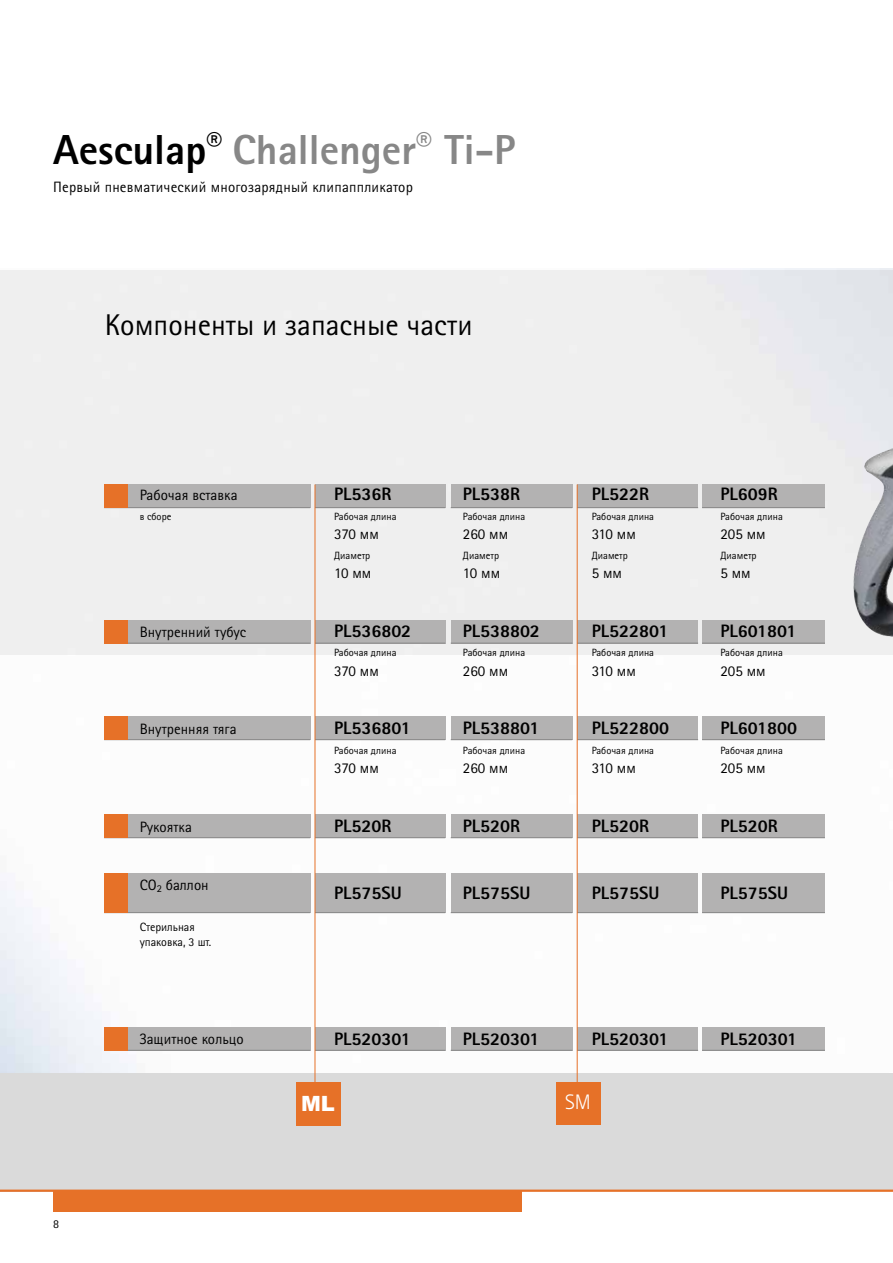
<style>
.page{position:relative;width:893px;height:1263px;background:#fff}
.page>*{position:absolute;margin:0;border:0;box-sizing:border-box;transform-origin:0 0}
.t1{font:800 42px "Rotis Sans Serif Pro Cyr";color:#878787}
.t2{font:30px "Rotis Sans Serif Pro Cyr";color:#000}
.t3{font:900 21px "Arial";color:#fff}
.t4{font:300 21px "Rotis Sans Serif Pro Cyr";color:#fff}
.t5{font:800 18px "Rotis Sans Serif Pro Cyr";color:#000}
.t6{font:15px "Rotis Sans Serif Pro Cyr";color:#000}
.t7{font:12px/15px "Rotis Sans Serif Pro Cyr";color:#000}
.t8{font:10.5px "Rotis Sans Serif Pro Cyr";color:#000}
.s1{color:#000}
</style>
<div class="page">
<div style="left:0;top:270px;width:893px;height:385px;background:#f2f2f2"></div>
<div style="left:451px;top:620px;width:121px;height:23px;background:#b3b2b2"></div>
<div style="left:702px;top:620px;width:123px;height:23px;background:#b3b2b2"></div>
<div style="left:315px;top:620px;width:130px;height:23px;background:#b3b2b2"></div>
<div style="left:577px;top:620px;width:121px;height:23px;background:#b3b2b2"></div>
<div style="left:104px;top:620px;width:206px;height:23px;background:#b3b2b2"></div>
<div style="left:451px;top:716px;width:121px;height:24px;background:#b3b2b2"></div>
<div style="left:702px;top:716px;width:123px;height:24px;background:#b3b2b2"></div>
<div style="left:315px;top:716px;width:130px;height:24px;background:#b3b2b2"></div>
<div style="left:577px;top:716px;width:121px;height:24px;background:#b3b2b2"></div>
<div style="left:104px;top:716px;width:206px;height:24px;background:#b3b2b2"></div>
<div style="left:451px;top:814px;width:121px;height:24px;background:#b3b2b2"></div>
<div style="left:702px;top:814px;width:123px;height:24px;background:#b3b2b2"></div>
<div style="left:315px;top:814px;width:130px;height:24px;background:#b3b2b2"></div>
<div style="left:577px;top:814px;width:121px;height:24px;background:#b3b2b2"></div>
<div style="left:104px;top:814px;width:206px;height:24px;background:#b3b2b2"></div>
<div style="left:451px;top:873px;width:121px;height:40px;background:#b3b2b2"></div>
<div style="left:702px;top:873px;width:123px;height:40px;background:#b3b2b2"></div>
<div style="left:315px;top:873px;width:130px;height:40px;background:#b3b2b2"></div>
<div style="left:577px;top:873px;width:121px;height:40px;background:#b3b2b2"></div>
<div style="left:104px;top:873px;width:206px;height:40px;background:#b3b2b2"></div>
<div style="left:451px;top:1027px;width:121px;height:23px;background:#b3b2b2"></div>
<div style="left:702px;top:1027px;width:123px;height:23px;background:#b3b2b2"></div>
<div style="left:315px;top:1027px;width:130px;height:23px;background:#b3b2b2"></div>
<div style="left:577px;top:1027px;width:121px;height:23px;background:#b3b2b2"></div>
<div style="left:104px;top:1027px;width:206px;height:23px;background:#b3b2b2"></div>
<div style="left:451px;top:484px;width:121px;height:24px;background:#b3b2b2"></div>
<div style="left:702px;top:484px;width:123px;height:24px;background:#b3b2b2"></div>
<div style="left:315px;top:484px;width:130px;height:24px;background:#b3b2b2"></div>
<div style="left:577px;top:484px;width:121px;height:24px;background:#b3b2b2"></div>
<div style="left:104px;top:484px;width:206px;height:24px;background:#b3b2b2"></div>
<hr style="left:104px;top:507px;width:206px;height:1px;background:#878787">
<hr style="left:315px;top:507px;width:130px;height:1px;background:#878787">
<hr style="left:451px;top:507px;width:121px;height:1px;background:#878787">
<hr style="left:577px;top:507px;width:121px;height:1px;background:#878787">
<hr style="left:702px;top:507px;width:123px;height:1px;background:#878787">
<hr style="left:104px;top:643px;width:206px;height:1px;background:#878787">
<hr style="left:315px;top:643px;width:130px;height:1px;background:#878787">
<hr style="left:451px;top:643px;width:121px;height:1px;background:#878787">
<hr style="left:577px;top:643px;width:121px;height:1px;background:#878787">
<hr style="left:702px;top:643px;width:123px;height:1px;background:#878787">
<hr style="left:104px;top:739px;width:206px;height:1px;background:#878787">
<hr style="left:315px;top:739px;width:130px;height:1px;background:#878787">
<hr style="left:451px;top:739px;width:121px;height:1px;background:#878787">
<hr style="left:577px;top:739px;width:121px;height:1px;background:#878787">
<hr style="left:702px;top:739px;width:123px;height:1px;background:#878787">
<hr style="left:104px;top:837px;width:206px;height:1px;background:#878787">
<hr style="left:315px;top:837px;width:130px;height:1px;background:#878787">
<hr style="left:451px;top:837px;width:121px;height:1px;background:#878787">
<hr style="left:577px;top:837px;width:121px;height:1px;background:#878787">
<hr style="left:702px;top:837px;width:123px;height:1px;background:#878787">
<hr style="left:104px;top:912px;width:206px;height:1px;background:#878787">
<hr style="left:315px;top:912px;width:130px;height:1px;background:#878787">
<hr style="left:451px;top:912px;width:121px;height:1px;background:#878787">
<hr style="left:577px;top:912px;width:121px;height:1px;background:#878787">
<hr style="left:702px;top:912px;width:123px;height:1px;background:#878787">
<hr style="left:104px;top:1050px;width:206px;height:1px;background:#878787">
<hr style="left:315px;top:1050px;width:130px;height:1px;background:#878787">
<hr style="left:451px;top:1050px;width:121px;height:1px;background:#878787">
<hr style="left:577px;top:1050px;width:121px;height:1px;background:#878787">
<hr style="left:702px;top:1050px;width:123px;height:1px;background:#878787">
<div style="left:0;top:1073px;width:893px;height:118px;background:#dadada"></div>
<hr style="left:0;top:1189px;width:893px;height:3px;background:#e67128">
<div style="left:53px;top:1191px;width:468px;height:21px;background:#e67128"></div>
<img style="left:853px;top:448px;width:40px;height:189px">
<div style="left:104px;top:716px;width:24px;height:24px;background:#e67128"></div>
<div style="left:104px;top:484px;width:24px;height:24px;background:#e67128"></div>
<div style="left:104px;top:620px;width:24px;height:23px;background:#e67128"></div>
<div style="left:104px;top:814px;width:24px;height:24px;background:#e67128"></div>
<div style="left:104px;top:873px;width:24px;height:40px;background:#e67128"></div>
<div style="left:104px;top:1027px;width:24px;height:23px;background:#e67128"></div>
<hr style="left:315px;top:484px;width:1px;height:633px;background:#e67128">
<hr style="left:577px;top:484px;width:1px;height:619px;background:#e67128">
<div style="left:296px;top:1082px;width:44px;height:43px;background:#e67128"></div>
<div style="left:556px;top:1082px;width:44px;height:43px;background:#e67128"></div>
<h1 class="t1" style="left:53px;top:123px;width:463px"><span class="s1">Aesculap</span><sup>®</sup> Challenger<sup>®</sup> Ti-P</h1>
<p class="t6" style="left:53px;top:178px;width:361px">Первый пневматический многозарядный клипаппликатор</p>
<h2 class="t2" style="left:105px;top:308px;width:369px">Компоненты и запасные части</h2>
<p class="t7" style="left:53px;top:1216px;width:7px">8</p>
<p class="t6" style="left:140px;top:486px;width:99px">Рабочая вставка</p>
<p class="t8" style="left:140px;top:510px;width:33px">в сборе</p>
<p class="t5" style="left:334px;top:483px;width:59px">PL536R</p>
<p class="t8" style="left:334px;top:510px;width:64px">Рабочая длина</p>
<p class="t6" style="left:334px;top:525px;width:46px">370 мм</p>
<p class="t8" style="left:334px;top:549px;width:38px">Диаметр</p>
<p class="t6" style="left:334px;top:564px;width:39px">10 мм</p>
<p class="t5" style="left:463px;top:483px;width:59px">PL538R</p>
<p class="t8" style="left:463px;top:510px;width:64px">Рабочая длина</p>
<p class="t6" style="left:463px;top:525px;width:47px">260 мм</p>
<p class="t8" style="left:463px;top:549px;width:38px">Диаметр</p>
<p class="t6" style="left:463px;top:564px;width:39px">10 мм</p>
<p class="t5" style="left:592px;top:483px;width:59px">PL522R</p>
<p class="t8" style="left:592px;top:510px;width:64px">Рабочая длина</p>
<p class="t6" style="left:592px;top:525px;width:46px">310 мм</p>
<p class="t8" style="left:592px;top:549px;width:38px">Диаметр</p>
<p class="t6" style="left:592px;top:564px;width:32px">5 мм</p>
<p class="t5" style="left:720px;top:483px;width:59px">PL609R</p>
<p class="t8" style="left:720px;top:510px;width:64px">Рабочая длина</p>
<p class="t6" style="left:720px;top:525px;width:47px">205 мм</p>
<p class="t8" style="left:720px;top:549px;width:38px">Диаметр</p>
<p class="t6" style="left:720px;top:564px;width:32px">5 мм</p>
<p class="t6" style="left:140px;top:623px;width:108px">Внутренний тубус</p>
<p class="t5" style="left:334px;top:619px;width:79px">PL536802</p>
<p class="t8" style="left:334px;top:646px;width:64px">Рабочая длина</p>
<p class="t6" style="left:334px;top:662px;width:46px">370 мм</p>
<p class="t5" style="left:463px;top:619px;width:79px">PL538802</p>
<p class="t8" style="left:463px;top:646px;width:64px">Рабочая длина</p>
<p class="t6" style="left:463px;top:662px;width:47px">260 мм</p>
<p class="t5" style="left:592px;top:619px;width:78px">PL522801</p>
<p class="t8" style="left:592px;top:646px;width:64px">Рабочая длина</p>
<p class="t6" style="left:592px;top:662px;width:46px">310 мм</p>
<p class="t5" style="left:720px;top:619px;width:78px">PL601801</p>
<p class="t8" style="left:720px;top:646px;width:64px">Рабочая длина</p>
<p class="t6" style="left:720px;top:662px;width:47px">205 мм</p>
<p class="t6" style="left:140px;top:720px;width:98px">Внутренняя тяга</p>
<p class="t5" style="left:334px;top:717px;width:78px">PL536801</p>
<p class="t8" style="left:334px;top:744px;width:64px">Рабочая длина</p>
<p class="t6" style="left:334px;top:759px;width:46px">370 мм</p>
<p class="t5" style="left:463px;top:717px;width:78px">PL538801</p>
<p class="t8" style="left:463px;top:744px;width:64px">Рабочая длина</p>
<p class="t6" style="left:463px;top:759px;width:47px">260 мм</p>
<p class="t5" style="left:592px;top:717px;width:79px">PL522800</p>
<p class="t8" style="left:592px;top:744px;width:64px">Рабочая длина</p>
<p class="t6" style="left:592px;top:759px;width:46px">310 мм</p>
<p class="t5" style="left:720px;top:717px;width:78px">PL601800</p>
<p class="t8" style="left:720px;top:744px;width:64px">Рабочая длина</p>
<p class="t6" style="left:720px;top:759px;width:47px">205 мм</p>
<p class="t6" style="left:140px;top:818px;width:54px">Рукоятка</p>
<p class="t5" style="left:334px;top:814px;width:59px">PL520R</p>
<p class="t5" style="left:463px;top:814px;width:59px">PL520R</p>
<p class="t5" style="left:592px;top:814px;width:59px">PL520R</p>
<p class="t5" style="left:720px;top:814px;width:59px">PL520R</p>
<p class="t6" style="left:140px;top:876px;width:70px">СО<sub>2</sub> баллон</p>
<p class="t7" style="left:140px;top:920px;width:73px">Стерильная упаковка, 3 шт.</p>
<p class="t5" style="left:334px;top:882px;width:69px">PL575SU</p>
<p class="t5" style="left:463px;top:882px;width:69px">PL575SU</p>
<p class="t5" style="left:592px;top:882px;width:69px">PL575SU</p>
<p class="t5" style="left:720px;top:882px;width:69px">PL575SU</p>
<p class="t6" style="left:140px;top:1030px;width:106px">Защитное кольцо</p>
<p class="t5" style="left:334px;top:1027px;width:78px">PL520301</p>
<p class="t5" style="left:463px;top:1027px;width:78px">PL520301</p>
<p class="t5" style="left:592px;top:1027px;width:78px">PL520301</p>
<p class="t5" style="left:720px;top:1027px;width:78px">PL520301</p>
<h3 class="t3" style="left:301px;top:1088px;width:35px">ML</h3>
<h3 class="t4" style="left:565px;top:1090px;width:27px">SM</h3>
</div>
